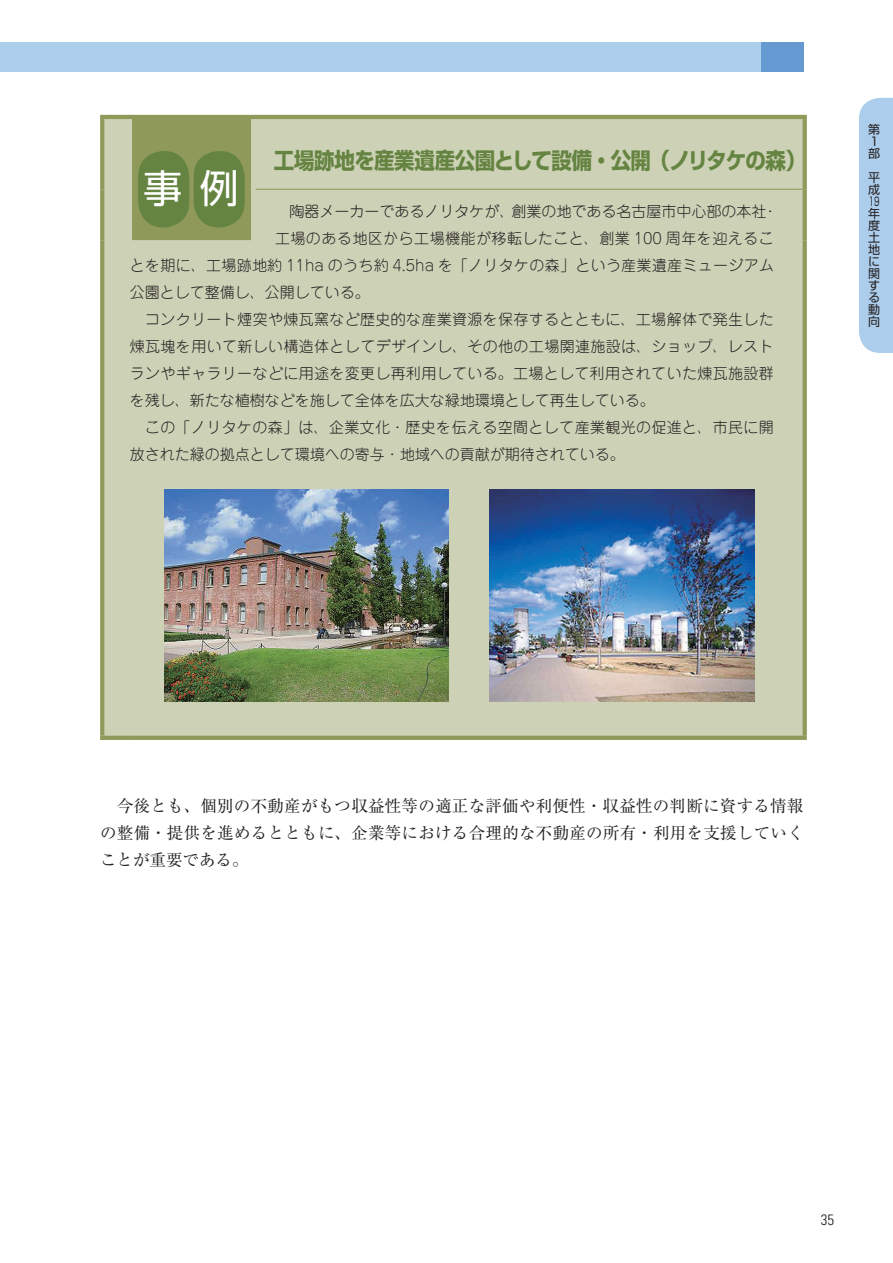
<style>
.page{position:relative;width:893px;height:1263px;background:#fff}
.page>*{position:absolute;margin:0;border:0;box-sizing:border-box;transform-origin:0 0}
.t1{font:39px "Shin Go Pro Regular 90 pv RKSJ H";color:#fff}
.t2{font:22.5px "Shin Go Pro Bold 90 pv RKSJ H";letter-spacing:-.025em;color:#658441;scale:.91 1}
.t3{font:16.5px/27px "Ryumin Pro Regular 90 pv RKSJ H";letter-spacing:.015em;color:#231f20;text-align:justify}
.t4{font:15px "Jun 101 Pro Light 90 pv RKSJ H";letter-spacing:.025em;color:#231f20}
.t5{font:15px "Jun 101 Pro Light 90 pv RKSJ H";color:#231f20}
.t6{font:300 condensed 15px "Zurich BT";color:#231f20}
.t7{font:12px/12px "Shin Go Pro Regular 90 pv RKSJ H";color:#231f20;text-align:justify}
</style>
<div class="page">
<div style="left:104px;top:119px;width:699px;height:617px;background:#cdd2b7"></div>
<div style="left:132px;top:119px;width:119px;height:121px;background:#8f9a5a"></div>
<hr style="left:100px;top:115px;width:32px;height:4px;background:#8f9a5a">
<svg style="left:100px;top:119px;width:4px;height:70px"></svg>
<hr style="left:132px;top:115px;width:675px;height:4px;background:#8f9a5a">
<svg style="left:803px;top:119px;width:4px;height:70px"></svg>
<svg style="left:100px;top:189px;width:4px;height:51px"></svg>
<svg style="left:803px;top:189px;width:4px;height:51px"></svg>
<svg style="left:100px;top:240px;width:4px;height:496px;background:#929d5f"></svg>
<svg style="left:803px;top:240px;width:4px;height:496px;background:#929c5e"></svg>
<hr style="left:100px;top:736px;width:32px;height:4px;background:#8f9a5a">
<hr style="left:132px;top:736px;width:675px;height:4px;background:#8f9a5a">
<hr style="left:256px;top:189px;width:547px;height:1px;background:#8f9a5a">
<div style="left:859px;top:98px;width:34px;height:255px;background:#accdeb"></div>
<div style="left:138px;top:151px;width:51px;height:76px;background:#658441;border-radius:26px"></div>
<div style="left:194px;top:151px;width:51px;height:76px;background:#658441;border-radius:26px"></div>
<img style="left:490px;top:489px;width:264px;height:213px">
<img style="left:165px;top:489px;width:283px;height:213px">
<div style="left:0;top:43px;width:761px;height:29px;background:#accdeb"></div>
<div style="left:761px;top:43px;width:43px;height:29px;background:#6599d1"></div>
<h2 class="t2" style="left:274px;top:152px;width:586px">工場跡地を産業遺産公園として設備・公開（ノリタケの森）</h2>
<p class="t5" style="left:274px;top:206px;width:505px">　陶器メーカーであるノリタケが、創業の地である名古屋市中心部の本社・</p>
<p class="t4" style="left:275px;top:233px;width:500px">工場のある地区から工場機能が移転したこと、創業 100 周年を迎えるこ</p>
<p class="t4" style="left:130px;top:260px;width:646px">とを期に、工場跡地約 11ha のうち約 4.5ha を「ノリタケの森」という産業遺産ミュージアム</p>
<p class="t5" style="left:130px;top:287px;width:241px">公園として整備し、公開している。</p>
<p class="t4" style="left:130px;top:314px;width:645px">　コンクリート煙突や煉瓦窯など歴史的な産業資源を保存するとともに、工場解体で発生した</p>
<p class="t4" style="left:130px;top:341px;width:645px">煉瓦塊を用いて新しい構造体としてデザインし、その他の工場関連施設は、ショップ、レスト</p>
<p class="t4" style="left:130px;top:368px;width:645px">ランやギャラリーなどに用途を変更し再利用している。工場として利用されていた煉瓦施設群</p>
<p class="t5" style="left:130px;top:395px;width:526px">を残し、新たな植樹などを施して全体を広大な緑地環境として再生している。</p>
<p class="t4" style="left:130px;top:422px;width:645px">　この「ノリタケの森」は、企業文化・歴史を伝える空間として産業観光の促進と、市民に開</p>
<p class="t5" style="left:130px;top:449px;width:496px">放された緑の拠点として環境への寄与・地域への貢献が期待されている。</p>
<h1 class="t1" style="left:143px;top:174px;width:97px">事例</h1>
<p class="t7" style="left:868px;top:125px;width:13px">第1部</p>
<p class="t7" style="left:868px;top:173px;width:13px">平成19年度土地に関する動向</p>
<p class="t3" style="left:100px;top:794px;width:705px">　今後とも、個別の不動産がもつ収益性等の適正な評価や利便性・収益性の判断に資する情報の整備・提供を進めるとともに、企業等における合理的な不動産の所有・利用を支援していくことが重要である。</p>
<p class="t6" style="left:821px;top:1210px;width:15px">35</p>
</div>
